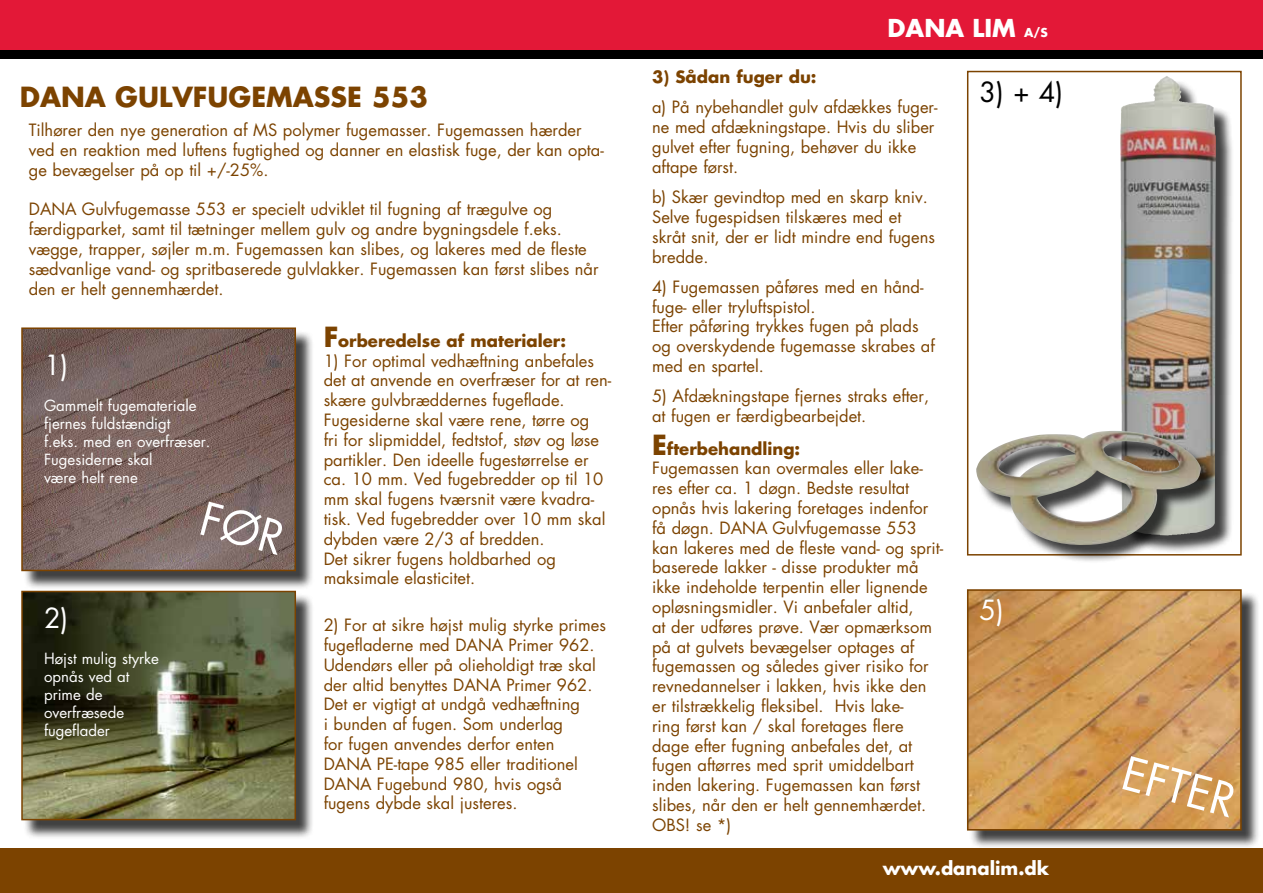
<style>
.page{position:relative;width:1263px;height:893px;background:#fff}
.page>*{position:absolute;margin:0;border:0;box-sizing:border-box;transform-origin:0 0}
.t1{font:45px "Futura LT";color:#fff}
.t2{font:700 27px "Futura LT";color:#7c4300}
.t3{font:27px "Futura LT";color:#fff}
.t4{font:27px "Futura LT";color:#000}
.t5{font:700 24px "Futura LT";color:#fff}
.t6{font:700 18px "Futura LT";color:#fff}
.t7{font:16.5px/19.8px "Futura LT";color:#7c4300}
.t8{font:700 16.5px "Futura LT";color:#7c4300}
.t9{font:15px/18px "Futura LT";color:#fff}
.s1{font-size:27px}
.s2{font-size:12px}
.s3{font-weight:700;font-size:27px}
.s4{font-weight:700}
</style>
<div class="page">
<div style="left:24px;top:593px;width:291px;height:246px;background:#000;opacity:.75"></div>
<img style="left:24px;top:594px;width:269px;height:223px">
<div style="left:21px;top:591px;width:275px;height:229px;border:2px solid #7c4300"></div>
<div style="left:24px;top:330px;width:291px;height:260px;background:#000;opacity:.75"></div>
<img style="left:24px;top:330px;width:269px;height:238px">
<div style="left:21px;top:327px;width:275px;height:244px;border:2px solid #7c4300"></div>
<div style="left:1122px;top:79px;width:112px;height:475px;background:#000;opacity:.75"></div>
<img style="left:1120px;top:76px;width:96px;height:357px">
<div style="left:967px;top:71px;width:275px;height:485px;border:2px solid #7c4300"></div>
<div style="left:969px;top:591px;width:291px;height:258px;background:#000;opacity:.75"></div>
<img style="left:970px;top:592px;width:269px;height:236px">
<div style="left:967px;top:589px;width:275px;height:242px;border:2px solid #7c4300"></div>
<div style="left:0;top:0;width:1263px;height:51px;background:#e31837"></div>
<div style="left:0;top:50px;width:1263px;height:8px;background:#000"></div>
<div style="left:0;top:849px;width:1263px;height:44px;background:#7c4300"></div>
<div style="left:979px;top:433px;width:240px;height:131px;background:#000;opacity:.75"></div>
<img style="left:976px;top:431px;width:225px;height:119px">
<svg style="left:200px;top:502px;width:86px;height:53px;background:#7f6c6a"></svg>
<h2 class="t2" style="left:20px;top:79px;width:410px">DANA GULVFUGEMASSE 553</h2>
<p class="t7" style="left:29px;top:120px;width:577px">Tilhører den nye generation af MS polymer fugemasser. Fugemassen hærder ved en reaktion med luftens fugtighed og danner en elastisk fuge, der kan opta&shy;ge bevægelser på op til +/-25%.</p>
<p class="t7" style="left:29px;top:200px;width:571px">DANA Gulvfugemasse 553 er specielt udviklet til fugning af trægulve og færdigparket, samt til tætninger mellem gulv og andre bygningsdele f.eks. vægge, trapper, søjler m.m. Fugemassen kan slibes, og lakeres med de fleste sædvanlige vand- og spritbaserede gulvlakker. Fugemassen kan først slibes når den er helt gennemhærdet.</p>
<h2 class="t3" style="left:44px;top:347px;width:26px">1)</h2>
<p class="t9" style="left:44px;top:396px;width:168px">Gammelt fugemateriale fjernes fuldstændigt<br>f.eks. med en overfræser.<br>Fugesiderne skal<br>være helt rene</p>
<h2 class="t3" style="left:44px;top:601px;width:26px">2)</h2>
<p class="t9" style="left:44px;top:650px;width:116px">Højst mulig styrke opnås ved at prime de overfræsede fugeflader</p>
<p class="t8" style="left:324px;top:330px;width:244px"><span class="s1">F</span>orberedelse af materialer:</p>
<p class="t7" style="left:324px;top:351px;width:289px">1) For optimal vedhæftning anbefales det at anvende en overfræser for at ren&shy;skære gulvbræddernes fugeflade.<br>Fugesiderne skal være rene, tørre og<br>fri for slipmiddel, fedtstof, støv og løse partikler. Den ideelle fugestørrelse er ca. 10 mm. Ved fugebredder op til 10 mm skal fugens tværsnit være kvadra&shy;tisk. Ved fugebredder over 10 mm skal dybden være 2/3 af bredden.<br>Det sikrer fugens holdbarhed og maksimale elasticitet.</p>
<p class="t7" style="left:324px;top:615px;width:284px">2) For at sikre højst mulig styrke primes fugefladerne med DANA Primer 962.<br>Udendørs eller på olieholdigt træ skal der altid benyttes DANA Primer 962.<br>Det er vigtigt at undgå vedhæftning<br>i bunden af fugen. Som underlag<br>for fugen anvendes derfor enten DANA PE-tape 985 eller traditionel DANA Fugebund 980, hvis også fugens dybde skal justeres.</p>
<h3 class="t5" style="left:887px;top:12px;width:162px">DANA LIM <span class="s2">A/S</span></h3>
<p class="t8" style="left:652px;top:66px;width:166px">3) Sådan fuger du:</p>
<p class="t7" style="left:652px;top:98px;width:287px">a) På nybehandlet gulv afdækkes fuger&shy;ne med afdækningstape. Hvis du sliber gulvet efter fugning, behøver du ikke aftape først.</p>
<p class="t7" style="left:652px;top:187px;width:284px">b) Skær gevindtop med en skarp kniv.<br>Selve fugespidsen tilskæres med et skråt snit, der er lidt mindre end fugens bredde.</p>
<p class="t7" style="left:652px;top:277px;width:284px">4) Fugemassen påføres med en hånd&shy;fuge- eller tryluftspistol.<br>Efter påføring trykkes fugen på plads og overskydende fugemasse skrabes af med en spartel.</p>
<p class="t7" style="left:652px;top:387px;width:278px">5) Afdækningstape fjernes straks efter, at fugen er færdigbearbejdet.</p>
<p class="t7" style="left:652px;top:439px;width:293px"><span class="s3">E</span><span class="s4">fterbehandling:<br></span>Fugemassen kan overmales eller lake&shy;res efter ca. 1 døgn. Bedste resultat opnås hvis lakering foretages indenfor få døgn. DANA Gulvfugemasse 553 kan lakeres med de fleste vand- og sprit&shy;baserede lakker - disse produkter må ikke indeholde terpentin eller lignende opløsningsmidler. Vi anbefaler altid,<br>at der udføres prøve. Vær opmærksom på at gulvets bevægelser optages af fugemassen og således giver risiko for revnedannelser i lakken, hvis ikke den er tilstrækkelig fleksibel. Hvis lake-<br>ring først kan / skal foretages flere dage efter fugning anbefales det, at fugen aftørres med sprit umiddelbart inden lakering. Fugemassen kan først slibes, når den er helt gennemhærdet.<br>OBS! se *)</p>
<h2 class="t4" style="left:979px;top:74px;width:85px">3) + 4)</h2>
<h2 class="t3" style="left:979px;top:593px;width:26px">5)</h2>
<p class="t6" style="left:883px;top:856px;width:168px">www.danalim.dk</p>
<h1 class="t1" style="left:1131px;top:744px;width:117px;rotate:15deg">EFTER</h1>
</div>
